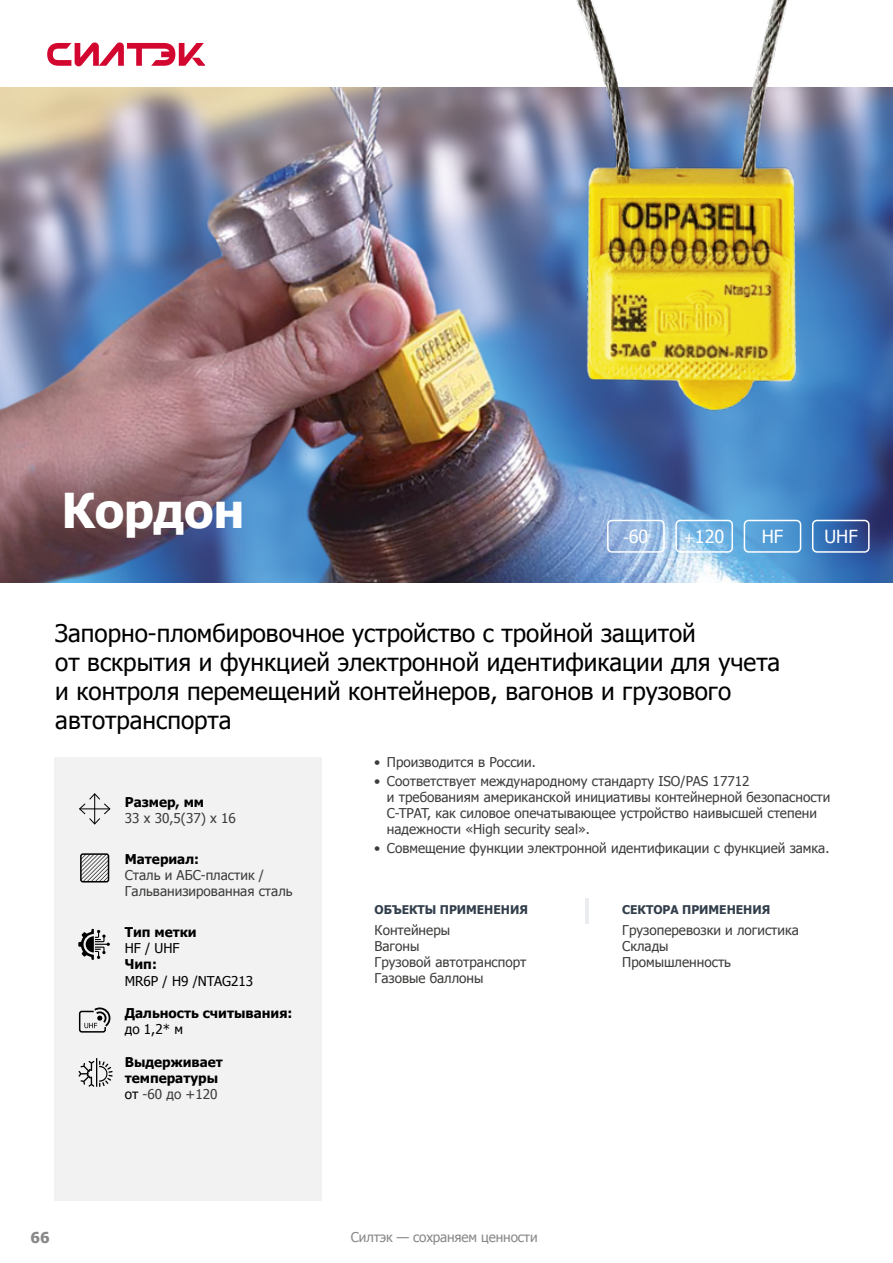
<style>
.page{position:relative;width:893px;height:1263px;background:#fff}
.page>*{position:absolute;margin:0;border:0;box-sizing:border-box;transform-origin:0 0}
.t1{font:700 48px "Tahoma";letter-spacing:-.01em;color:#fff}
.t2{font:24.3px/29.1px "Tahoma";color:#000}
.t3{font:18px "Tahoma";color:#fff}
.t4{font:700 15px "Tahoma";color:#878787}
.t5{font:13.5px/16.2px "Tahoma";color:#3c3c3b}
.t6{font:700 13.5px/16.2px "Tahoma";color:#000}
.t7{font:13.5px "Tahoma";color:#000}
.t8{font:13.5px "Tahoma";letter-spacing:-.01em;color:#878787}
.t9{font:700 12px "Tahoma";color:#323e4b}
.s1{font-size:15px}
.s2{font-weight:400}
.s3{font-weight:400;color:#3c3c3b}
</style>
<div class="page">
<div style="left:54px;top:757px;width:267px;height:443px;background:#f2f2f2"></div>
<svg style="left:47px;top:42px;width:157px;height:24px"></svg>
<img style="left:0;top:87px;width:893px;height:496px">
<svg style="left:78px;top:1007px;width:33px;height:26px"></svg>
<svg style="left:78px;top:929px;width:32px;height:31px"></svg>
<svg style="left:83px;top:856px;width:26px;height:26px"></svg>
<div style="left:80px;top:853px;width:29px;height:29px;border:2px solid #000;border-radius:2px"></div>
<svg style="left:79px;top:793px;width:32px;height:32px"></svg>
<svg style="left:79px;top:1058px;width:34px;height:29px"></svg>
<div style="left:675px;top:520px;width:58px;height:33px;border:2px solid #fff;border-radius:4px"></div>
<div style="left:744px;top:520px;width:57px;height:33px;border:2px solid #fff;border-radius:4px"></div>
<div style="left:812px;top:520px;width:58px;height:33px;border:2px solid #fff;border-radius:4px"></div>
<div style="left:607px;top:520px;width:58px;height:33px;border:2px solid #fff;border-radius:4px"></div>
<hr style="left:585px;top:898px;width:3px;height:25px;background:#eaecf0">
<img style="left:493px;top:0;width:383px;height:451px">
<h1 class="t1" style="left:62px;top:477px;width:184px">Кордон</h1>
<h3 class="t3" style="left:623px;top:524px;width:27px"><span class="s1">-</span>60</h3>
<h3 class="t3" style="left:684px;top:524px;width:42px"><span class="s1">+</span>120</h3>
<h3 class="t3" style="left:762px;top:524px;width:23px">HF</h3>
<h3 class="t3" style="left:824px;top:524px;width:35px">UHF</h3>
<h2 class="t2" style="left:55px;top:617px;width:727px">Запорно-пломбировочное устройство с тройной защитой<br>от вскрытия и функцией электронной идентификации для учета и контроля перемещений контейнеров, вагонов и грузового автотранспорта</h2>
<p class="t6" style="left:125px;top:793px;width:81px">Размер, мм</p>
<p class="t5" style="left:125px;top:809px;width:113px">33 х 30,5(37) х 16</p>
<p class="t6" style="left:125px;top:850px;width:76px">Материал:</p>
<p class="t5" style="left:125px;top:866px;width:169px">Сталь и АБС-пластик /<br>Гальванизированная сталь</p>
<p class="t6" style="left:125px;top:923px;width:73px">Тип метки</p>
<p class="t7" style="left:125px;top:939px;width:56px">HF / UHF</p>
<p class="t6" style="left:125px;top:955px;width:34px">Чип:</p>
<p class="t7" style="left:125px;top:972px;width:130px">MR6P / H9 /NTAG213</p>
<p class="t6" style="left:125px;top:1004px;width:169px">Дальность считывания:</p>
<p class="t7" style="left:125px;top:1020px;width:60px">до 1,2* м</p>
<p class="t6" style="left:125px;top:1053px;width:100px">Выдерживает температуры <span class="s2">от</span> <span class="s3">-60 до +120</span></p>
<p class="t5" style="left:374px;top:754px;width:163px">• Производится в России.</p>
<p class="t5" style="left:387px;top:772px;width:445px;text-indent:-13px">• Соответствует международному стандарту ISO/PAS 17712<br>и требованиям американской инициативы контейнерной безопасности C-TPAT, как силовое опечатывающее устройство наивысшей степени надежности «High security seal».</p>
<p class="t5" style="left:374px;top:839px;width:457px">• Совмещение функции электронной идентификации с функцией замка.</p>
<p class="t9" style="left:375px;top:902px;width:155px">ОБЪЕКТЫ ПРИМЕНЕНИЯ</p>
<p class="t5" style="left:375px;top:921px;width:153px">Контейнеры<br>Вагоны<br>Грузовой автотранспорт<br>Газовые баллоны</p>
<p class="t9" style="left:622px;top:902px;width:150px">СЕКТОРА ПРИМЕНЕНИЯ</p>
<p class="t5" style="left:622px;top:921px;width:178px">Грузоперевозки и логистика<br>Склады<br>Промышленность</p>
<p class="t4" style="left:31px;top:1227px;width:21px">66</p>
<p class="t8" style="left:351px;top:1228px;width:188px">Силтэк — сохраняем ценности</p>
</div>
